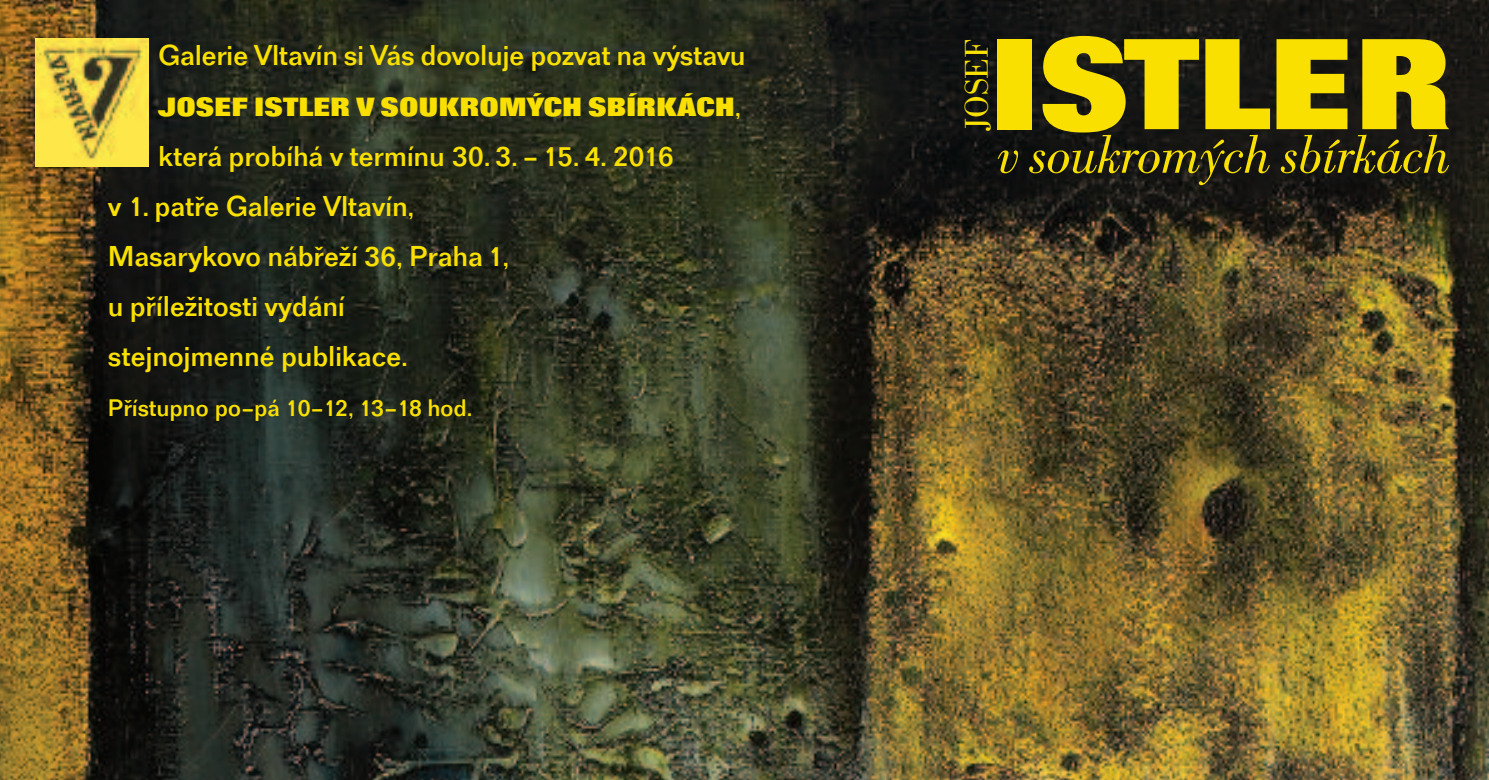
<style>
.page{position:relative;width:1489px;height:780px;background:#fff}
.page>*{position:absolute;margin:0;border:0;box-sizing:border-box;transform-origin:0 0}
.t1{font:700 134.75px "Folio TCE Extr";letter-spacing:-.02em;color:#f9e001}
.t2{font:italic 55px "Bodoni CE";letter-spacing:-.015em;color:#f9e001}
.t3{font:34px "Bodoni CE";letter-spacing:-.01em;color:#f9e001}
.t4{font:500 30px/50px "Folio TCE";letter-spacing:-.01em;color:#f9e001}
.t5{font:700 27.5px "Folio TCE Extr";letter-spacing:-.01em;color:#f9e001}
.t6{font:500 25px "Folio TCE";letter-spacing:-.01em;color:#f9e001}
.s1{font-family:"Folio TCE";font-weight:500}
</style>
<div class="page">
<img style="left:0;top:0;width:1488px;height:780px">
<img style="left:35px;top:38px;width:113px;height:129px">
<p class="t4" style="left:158px;top:30px;width:589px">Galerie Vltavín si Vás dovoluje pozvat na výstavu</p>
<p class="t5" style="left:158px;top:90px;width:584px">JOSEF ISTLER V SOUKROMÝCH SBÍRKÁCH<span class="s1">,</span></p>
<p class="t4" style="left:108px;top:130px;width:567px;text-indent:50px">která probíhá v termínu 30. 3. –15. 4. 2016 v 1. patře Galerie Vltavín,<br>Masarykovo nábřeží 36, Praha 1,<br>u příležitosti vydání<br>stejnojmenné publikace.</p>
<p class="t6" style="left:108px;top:392px;width:366px">Přístupno po–pá 10–12, 13–18 hod.</p>
<p class="t3" style="left:965px;top:130px;width:93px;rotate:-90deg">JOSEF</p>
<h1 class="t1" style="left:989px;top:4px;width:466px">ISTLER</h1>
<h2 class="t2" style="left:998px;top:136px;width:454px">v soukromých sbírkách</h2>
</div>
